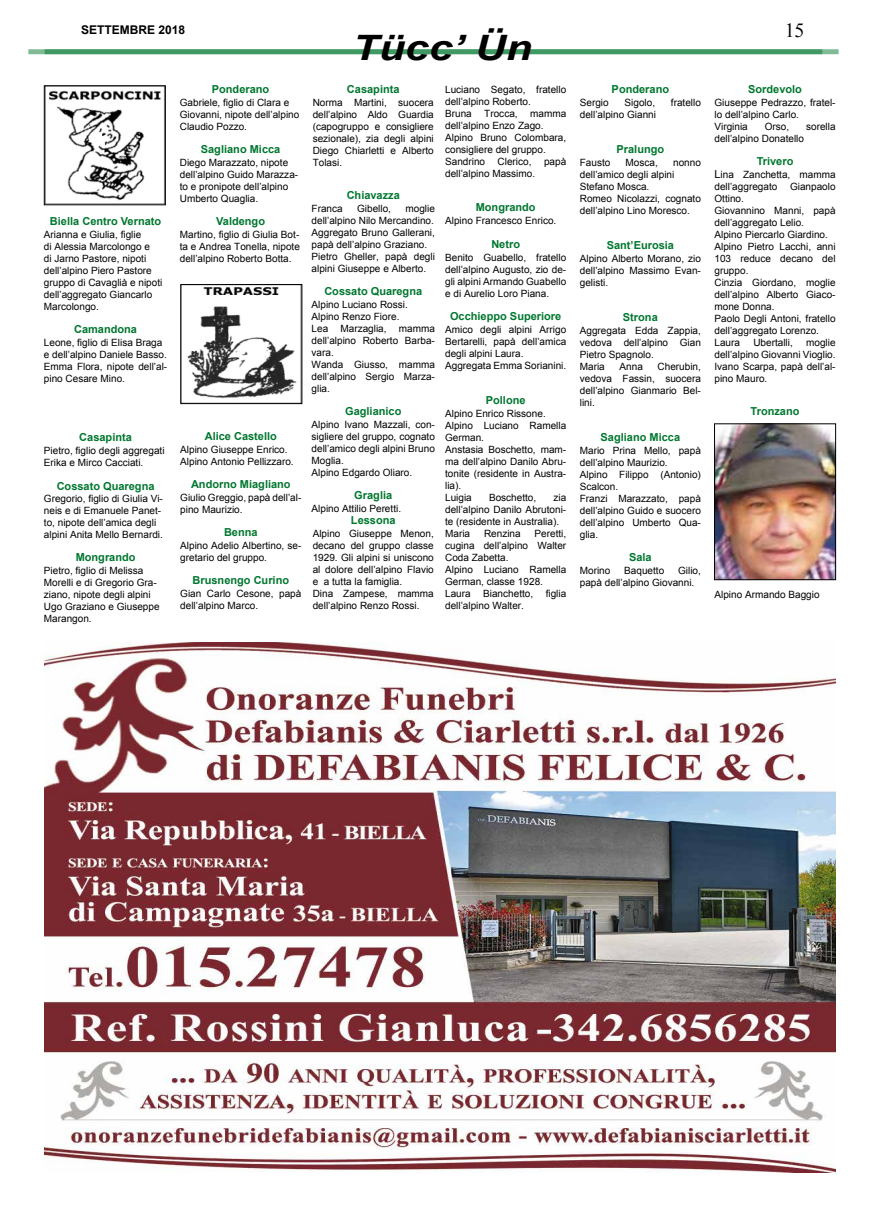
<style>
.page{position:relative;width:879px;height:1219px;background:#fff}
.page>*{position:absolute;margin:0;border:0;box-sizing:border-box;transform-origin:0 0}
.t1{font:italic 700 35px "Arial";color:#000;scale:1.23 1}
.t2{font:20px "Times New Roman";color:#000}
.t3{font:700 12px "Arial";color:#000}
.t4{font:700 11px "Arial";color:#00772f}
.t5{font:10px/12px "Arial";color:#000}
.s1{font-size:11px}
</style>
<div class="page">
<svg style="left:28px;top:49px;width:17px;height:5px"></svg>
<div style="left:45px;top:49px;width:793px;height:5px;background:#409962"></div>
<img style="left:45px;top:642px;width:790px;height:530px">
<img style="left:716px;top:425px;width:118px;height:153px">
<div style="left:714px;top:423px;width:122px;height:157px;border:1px solid #000"></div>
<img style="left:187px;top:287px;width:110px;height:112px">
<div style="left:180px;top:284px;width:122px;height:120px;border:1px solid #000"></div>
<img style="left:49px;top:87px;width:115px;height:116px">
<div style="left:44px;top:85px;width:122px;height:120px;border:1px solid #000"></div>
<p class="t3" style="left:81px;top:22px;width:106px">SETTEMBRE 2018</p>
<p class="t4" style="left:50px;top:213px;width:113px">Biella Centro Vernato</p>
<p class="t5" style="left:44px;top:228px;width:120px">Arianna e Giulia, figlie<br>di Alessia Marcolongo e<br>di Jarno Pastore, nipoti dell’alpino Piero Pastore gruppo di Cavaglià e nipoti dell’aggregato Giancarlo<br>Marcolongo.</p>
<p class="t4" style="left:74px;top:321px;width:64px">Camandona</p>
<p class="t5" style="left:44px;top:336px;width:125px">Leone, figlio di Elisa Braga e dell’alpino Daniele Basso.<br>Emma Flora, nipote dell’al&shy;pino Cesare Mino.</p>
<p class="t4" style="left:212px;top:81px;width:59px">Ponderano</p>
<p class="t5" style="left:180px;top:96px;width:121px">Gabriele, figlio di Clara e<br>Giovanni, nipote dell’alpino<br>Claudio Pozzo.</p>
<p class="t4" style="left:201px;top:141px;width:81px">Sagliano Micca</p>
<p class="t5" style="left:180px;top:156px;width:120px">Diego Marazzato, nipote dell’alpino Guido Marazza&shy;to e pronipote dell’alpino<br>Umberto Quaglia.</p>
<p class="t4" style="left:216px;top:213px;width:50px">Valdengo</p>
<p class="t5" style="left:180px;top:228px;width:122px;text-align:justify">Martino, figlio di Giulia Bot&shy;ta e Andrea Tonella, nipote dell’alpino Roberto Botta.</p>
<p class="t4" style="left:79px;top:429px;width:54px">Casapinta</p>
<p class="t5" style="left:44px;top:444px;width:122px">Pietro, figlio degli aggregati<br>Erika e Mirco Cacciati.</p>
<p class="t4" style="left:57px;top:478px;width:99px">Cossato Quaregna</p>
<p class="t5" style="left:44px;top:492px;width:120px">Gregorio, figlio di Giulia Vi&shy;neis e di Emanuele Panet&shy;to, nipote dell’amica degli alpini Anita Mello Bernardi.</p>
<p class="t4" style="left:76px;top:549px;width:61px">Mongrando</p>
<p class="t5" style="left:44px;top:564px;width:117px">Pietro, figlio di Melissa<br>Morelli e di Gregorio Gra&shy;ziano, nipote degli alpini<br>Ugo Graziano e Giuseppe<br>Marangon.</p>
<p class="t4" style="left:205px;top:429px;width:74px">Alice Castello</p>
<p class="t5" style="left:180px;top:444px;width:115px">Alpino Giuseppe Enrico.<br>Alpino Antonio Pellizzaro.</p>
<p class="t4" style="left:191px;top:477px;width:101px">Andorno Miagliano</p>
<p class="t5" style="left:180px;top:492px;width:123px">Giulio Greggio, papà dell’al&shy;pino Maurizio.</p>
<p class="t4" style="left:224px;top:525px;width:35px">Benna</p>
<p class="t5" style="left:180px;top:540px;width:123px">Alpino Adelio Albertino, se&shy;gretario del gruppo.</p>
<p class="t4" style="left:193px;top:573px;width:98px">Brusnengo Curino</p>
<p class="t5" style="left:180px;top:588px;width:123px">Gian Carlo Cesone, papà dell’alpino Marco.</p>
<h1 class="t1" style="left:352px;top:25px;width:147px">Tücc’ Ün</h1>
<p class="t4" style="left:347px;top:81px;width:54px">Casapinta</p>
<p class="t5" style="left:313px;top:96px;width:123px;text-align:justify">Norma Martini, suocera dell’alpino Aldo Guardia (capogruppo e consigliere sezionale), zia degli alpini Diego Chiarletti e Alberto Tolasi.</p>
<p class="t4" style="left:347px;top:187px;width:55px">Chiavazza</p>
<p class="t5" style="left:312px;top:202px;width:33px">Franca</p>
<p class="t5" style="left:357px;top:202px;width:35px">Gibello,</p>
<p class="t5" style="left:312px;top:202px;width:125px;text-indent:94px">moglie dell’alpino Nilo Mercandino.<br>Aggregato Bruno Gallerani, papà dell’alpino Graziano.<br>Pietro Gheller, papà degli alpini Giuseppe e Alberto.</p>
<p class="t4" style="left:324px;top:283px;width:99px">Cossato Quaregna</p>
<p class="t5" style="left:312px;top:298px;width:125px">Alpino Luciano Rossi.<br>Alpino Renzo Fiore.<br>Lea Marzaglia, mamma dell’alpino Roberto Barba&shy;vara.<br>Wanda Giusso, mamma dell’alpino Sergio Marza&shy;glia.</p>
<p class="t4" style="left:345px;top:403px;width:58px">Gaglianico</p>
<p class="t5" style="left:312px;top:418px;width:125px">Alpino Ivano Mazzali, con&shy;sigliere del gruppo, cognato dell’amico degli alpini Bruno<br>Moglia.<br>Alpino Edgardo Oliaro.</p>
<p class="t4" style="left:354px;top:487px;width:39px">Graglia</p>
<p class="t5" style="left:312px;top:502px;width:91px">Alpino Attilio Peretti.</p>
<p class="t4" style="left:351px;top:513px;width:46px">Lessona</p>
<p class="t5" style="left:313px;top:528px;width:123px">Alpino Giuseppe Menon, decano del gruppo classe<br>1929. Gli alpini si uniscono al dolore dell’alpino Flavio e a tutta la famiglia.<br>Dina Zampese, mamma dell’alpino Renzo Rossi.</p>
<p class="t5" style="left:445px;top:84px;width:123px">Luciano Segato, fratello dell’alpino Roberto.<br>Bruna Trocca, mamma dell’alpino Enzo Zago.<br>Alpino Bruno Colombara, consigliere del gruppo.<br>Sandrino Clerico, papà dell’alpino Massimo.</p>
<p class="t4" style="left:476px;top:200px;width:61px">Mongrando</p>
<p class="t5" style="left:445px;top:215px;width:113px">Alpino Francesco Enrico.</p>
<p class="t4" style="left:491px;top:236px;width:30px">Netro</p>
<p class="t5" style="left:445px;top:251px;width:123px;text-align:justify">Benito Guabello, fratello dell’alpino Augusto, zio de&shy;gli alpini Armando Guabello e di Aurelio Loro Piana.</p>
<p class="t4" style="left:450px;top:308px;width:113px">Occhieppo Superiore</p>
<p class="t5" style="left:445px;top:323px;width:123px">Amico degli alpini Arrigo<br>Bertarelli, papà dell’amica degli alpini Laura.<br>Aggregata Emma Sorianini.</p>
<p class="t4" style="left:486px;top:393px;width:41px">Pollone</p>
<p class="t5" style="left:445px;top:408px;width:123px">Alpino Enrico Rissone.<br>Alpino Luciano Ramella<br>German.<br>Anstasia Boschetto, mam&shy;ma dell’alpino Danilo Abru&shy;tonite (residente in Austra&shy;lia).<br>Luigia</p>
<p class="t5" style="left:445px;top:492px;width:123px;text-indent:108px">zia dell’alpino Danilo Abrutoni&shy;te (residente in Australia).<br>Maria</p>
<p class="t5" style="left:489px;top:492px;width:49px">Boschetto,</p>
<p class="t5" style="left:445px;top:528px;width:123px;text-indent:89px">Peretti, cugina dell’alpino Walter<br>Coda Zabetta.<br>Alpino Luciano Ramella<br>German, classe 1928.<br>Laura Bianchetto, figlia dell’alpino Walter.</p>
<p class="t5" style="left:484px;top:528px;width:38px">Renzina</p>
<p class="t4" style="left:611px;top:82px;width:59px">Ponderano</p>
<p class="t5" style="left:580px;top:97px;width:30px">Sergio</p>
<p class="t5" style="left:624px;top:97px;width:32px">Sigolo,</p>
<p class="t5" style="left:671px;top:97px;width:32px">fratello</p>
<p class="t5" style="left:580px;top:109px;width:78px">dell’alpino Gianni</p>
<p class="t4" style="left:616px;top:142px;width:49px">Pralungo</p>
<p class="t5" style="left:580px;top:157px;width:32px">Fausto</p>
<p class="t5" style="left:625px;top:157px;width:34px">Mosca,</p>
<p class="t5" style="left:580px;top:157px;width:123px;text-indent:93px">nonno dell’amico degli alpini<br>Stefano Mosca.<br>Romeo Nicolazzi, cognato dell’alpino Lino Moresco.</p>
<p class="t4" style="left:607px;top:238px;width:69px">Sant’Eurosia</p>
<p class="t5" style="left:580px;top:253px;width:123px;text-align:justify">Alpino Alberto Morano, zio dell’alpino Massimo Evan&shy;gelisti.</p>
<p class="t4" style="left:623px;top:310px;width:36px">Strona</p>
<p class="t5" style="left:580px;top:325px;width:123px">Aggregata Edda Zappia, vedova dell’alpino Gian<br>Pietro Spagnolo.<br>Maria</p>
<p class="t5" style="left:580px;top:361px;width:123px;text-align:justify;text-indent:78px">Cherubin, vedova Fassin, suocera dell’alpino Gianmario Bel&shy;lini.</p>
<p class="t4" style="left:600px;top:430px;width:81px">Sagliano Micca</p>
<p class="t5" style="left:580px;top:445px;width:123px">Mario Prina Mello, papà dell’alpino Maurizio.<br>Alpino Filippo (Antonio)<br>Scalcon.<br>Franzi Marazzato, papà dell’alpino Guido e suocero dell’alpino Umberto Qua&shy;glia.</p>
<p class="t4" style="left:629px;top:550px;width:24px">Sala</p>
<p class="t5" style="left:580px;top:565px;width:32px">Morino</p>
<p class="t5" style="left:624px;top:565px;width:42px">Baquetto</p>
<p class="t5" style="left:619px;top:361px;width:25px">Anna</p>
<p class="t5" style="left:580px;top:565px;width:123px;text-indent:98px">Gilio, papà dell’alpino Giovanni.</p>
<h2 class="t2" style="left:784px;top:17px;width:21px">15</h2>
<p class="t4" style="left:748px;top:82px;width:55px">Sordevolo</p>
<p class="t5" style="left:714px;top:97px;width:123px">Giuseppe Pedrazzo, fratel&shy;lo dell’alpino Carlo.<br>Virginia</p>
<p class="t5" style="left:765px;top:121px;width:26px">Orso,</p>
<p class="t5" style="left:806px;top:121px;width:31px">sorella</p>
<p class="t5" style="left:714px;top:133px;width:91px">dell’alpino Donatello</p>
<p class="t4" style="left:757px;top:154px;width:38px">Trivero</p>
<p class="t5" style="left:714px;top:169px;width:123px"><span class="s1">L</span>ina Zanchetta, mamma dell’aggregato</p>
<p class="t5" style="left:790px;top:181px;width:47px">Gianpaolo</p>
<p class="t5" style="left:714px;top:193px;width:123px">Ottino.<br>Giovannino Manni, papà dell’aggregato Lelio.<br>Alpino Piercarlo Giardino.<br>Alpino Pietro Lacchi, anni<br>103 reduce decano del gruppo.<br>Cinzia Giordano, moglie dell’alpino Alberto Giaco&shy;mone Donna.<br>Paolo Degli Antoni, fratello dell’aggregato Lorenzo.<br>Laura</p>
<p class="t5" style="left:714px;top:337px;width:123px;text-align:justify;text-indent:92px">moglie dell’alpino Giovanni Vioglio.<br>Ivano Scarpa, papà dell’al&shy;pino Mauro.</p>
<p class="t5" style="left:753px;top:337px;width:41px">Ubertalli,</p>
<p class="t4" style="left:750px;top:404px;width:50px">Tronzano</p>
<p class="t5" style="left:714px;top:588px;width:107px">Alpino Armando Baggio</p>
</div>
